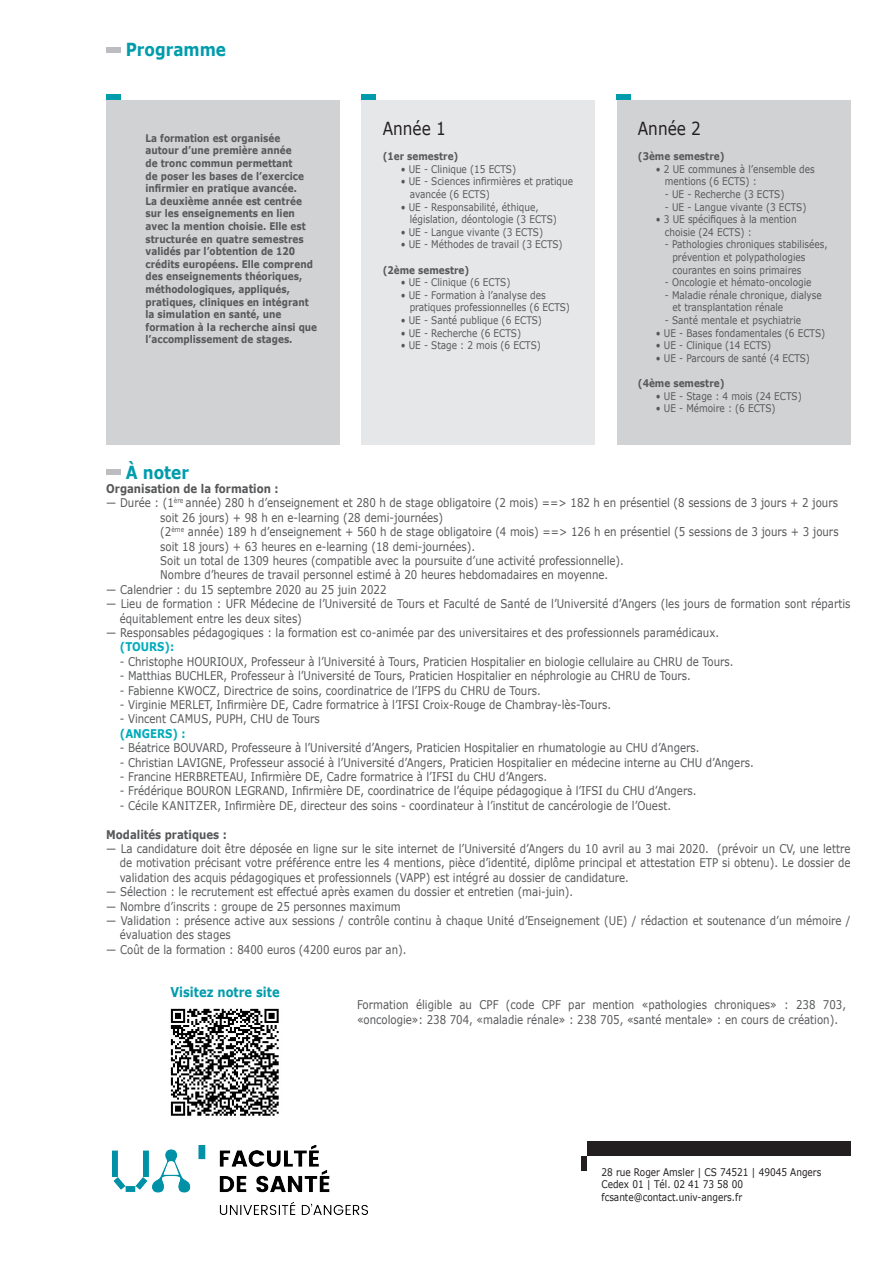
<style>
.page{position:relative;width:893px;height:1263px;background:#fff}
.page>*{position:absolute;margin:0;border:0;box-sizing:border-box;transform-origin:0 0}
.t1{font:700 18px "Verdana";color:#009cac;scale:.85 1}
.t2{font:18px "Verdana";color:#231f20;scale:.85 1}
.t3{font:700 13.5px "Verdana";color:#009cac;scale:.85 1}
.t4{font:12px/14.4px "Verdana";color:#57585a;scale:.85 1}
.t5{font:700 12px "Verdana";color:#57585a;scale:.85 1}
.t6{font:700 12px "Verdana";color:#00abba;scale:.85 1}
.t7{font:10.5px/12.6px "Verdana";color:#57585a;scale:.85 1}
.t8{font:700 10.5px/12.6px "Verdana";color:#57585a;scale:.85 1}
.t9{font:10.5px/12.6px "Verdana";color:#231f20;scale:.85 1}
</style>
<div class="page">
<div style="left:581px;top:1156px;width:6px;height:14px;background:#231f20"></div>
<div style="left:587px;top:1142px;width:263px;height:14px;background:#231f20"></div>
<div style="left:106px;top:47px;width:14px;height:6px;background:#bcbdc0"></div>
<div style="left:106px;top:469px;width:14px;height:6px;background:#bcbdc0"></div>
<div style="left:106px;top:100px;width:234px;height:345px;background:#d1d2d4"></div>
<div style="left:106px;top:94px;width:14px;height:6px;background:#009cac"></div>
<div style="left:361px;top:100px;width:234px;height:345px;background:#e6e7e9"></div>
<div style="left:361px;top:94px;width:15px;height:6px;background:#009cac"></div>
<div style="left:617px;top:100px;width:233px;height:345px;background:#d1d2d4"></div>
<div style="left:617px;top:94px;width:14px;height:6px;background:#009cac"></div>
<img style="left:170px;top:1008px;width:109px;height:108px">
<img style="left:113px;top:1146px;width:254px;height:68px">
<h1 class="t1" style="left:126px;top:37px;width:120px">Programme</h1>
<p class="t8" style="left:146px;top:131px;width:203px">La formation est organisée<br>autour d’une première année<br>de tronc commun permettant<br>de poser les bases de l’exercice infirmier en pratique avancée.<br>La deuxième année est centrée sur les enseignements en lien avec la mention choisie. Elle est structurée en quatre semestres validés par l’obtention de 120 crédits européens. Elle comprend des enseignements théoriques, méthodologiques, appliqués, pratiques, cliniques en intégrant la simulation en santé, une formation à la recherche ainsi que l’accomplissement de stages.</p>
<p class="t2" style="left:383px;top:116px;width:76px">Année 1</p>
<p class="t8" style="left:383px;top:150px;width:91px">(1er semestre)</p>
<p class="t7" style="left:401px;top:163px;width:137px">• UE - Clinique (15 ECTS)</p>
<p class="t7" style="left:410px;top:175px;width:194px;text-indent:-9px">• UE - Sciences infirmières et pratique avancée (6 ECTS)</p>
<p class="t7" style="left:410px;top:200px;width:175px;text-indent:-9px">• UE - Responsabilité, éthique, législation, déontologie (3 ECTS)</p>
<p class="t7" style="left:401px;top:226px;width:169px">• UE - Langue vivante (3 ECTS)</p>
<p class="t7" style="left:401px;top:238px;width:192px">• UE - Méthodes de travail (3 ECTS)</p>
<p class="t8" style="left:383px;top:263px;width:103px">(2ème semestre)</p>
<p class="t7" style="left:401px;top:276px;width:131px">• UE - Clinique (6 ECTS)</p>
<p class="t7" style="left:410px;top:289px;width:190px;text-indent:-9px">• UE - Formation à l’analyse des pratiques professionnelles (6 ECTS)</p>
<p class="t7" style="left:401px;top:314px;width:168px">• UE - Santé publique (6 ECTS)</p>
<p class="t7" style="left:401px;top:326px;width:143px">• UE - Recherche (6 ECTS)</p>
<p class="t7" style="left:401px;top:339px;width:166px">• UE - Stage : 2 mois (6 ECTS)</p>
<p class="t2" style="left:638px;top:116px;width:76px">Année 2</p>
<p class="t8" style="left:638px;top:150px;width:103px">(3ème semestre)</p>
<p class="t7" style="left:665px;top:163px;width:178px;text-indent:-9px">• 2 UE communes à l’ensemble des mentions (6 ECTS) :</p>
<p class="t7" style="left:665px;top:188px;width:142px">- UE - Recherche (3 ECTS)</p>
<p class="t7" style="left:665px;top:200px;width:168px">- UE - Langue vivante (3 ECTS)</p>
<p class="t7" style="left:665px;top:213px;width:157px;text-indent:-9px">• 3 UE spécifiques à la mention choisie (24 ECTS) :</p>
<p class="t7" style="left:672px;top:238px;width:184px;text-indent:-8px">- Pathologies chroniques stabilisées, prévention et polypathologies courantes en soins primaires</p>
<p class="t7" style="left:665px;top:276px;width:174px">- Oncologie et hémato-oncologie</p>
<p class="t7" style="left:672px;top:289px;width:177px;text-indent:-8px">- Maladie rénale chronique, dialyse et transplantation rénale</p>
<p class="t7" style="left:665px;top:314px;width:162px">- Santé mentale et psychiatrie</p>
<p class="t7" style="left:656px;top:326px;width:201px">• UE - Bases fondamentales (6 ECTS)</p>
<p class="t7" style="left:656px;top:339px;width:137px">• UE - Clinique (14 ECTS)</p>
<p class="t7" style="left:656px;top:352px;width:183px">• UE - Parcours de santé (4 ECTS)</p>
<p class="t8" style="left:638px;top:377px;width:103px">(4ème semestre)</p>
<p class="t7" style="left:656px;top:389px;width:173px">• UE - Stage : 4 mois (24 ECTS)</p>
<p class="t7" style="left:656px;top:402px;width:142px">• UE - Mémoire : (6 ECTS)</p>
<p class="t1" style="left:126px;top:459px;width:76px">À noter</p>
<p class="t5" style="left:106px;top:480px;width:204px">Organisation de la formation :</p>
<p class="t4" style="left:160px;top:496px;width:799px;text-indent:-54px">— Durée : (1<sup>ère</sup> année) 280 h d’enseignement et 280 h de stage obligatoire (2 mois) ==&gt; 182 h en présentiel (8 sessions de 3 jours + 2 jours soit 26 jours) + 98 h en e-learning (28 demi-journées)</p>
<p class="t4" style="left:160px;top:524px;width:799px">(2<sup>ème</sup> année) 189 h d’enseignement + 560 h de stage obligatoire (4 mois) ==&gt; 126 h en présentiel (5 sessions de 3 jours + 3 jours soit 18 jours) + 63 heures en e-learning (18 demi-journées).</p>
<p class="t4" style="left:160px;top:553px;width:547px">Soit un total de 1309 heures (compatible avec la poursuite d’une activité professionnelle).</p>
<p class="t4" style="left:160px;top:568px;width:529px">Nombre d’heures de travail personnel estimé à 20 heures hebdomadaires en moyenne.</p>
<p class="t4" style="left:106px;top:582px;width:331px">— Calendrier : du 15 septembre 2020 au 25 juin 2022</p>
<p class="t4" style="left:120px;top:596px;width:861px;text-indent:-14px">— Lieu de formation : UFR Médecine de l’Université de Tours et Faculté de Santé de l’Université d’Angers (les jours de formation sont répartis équitablement entre les deux sites)</p>
<p class="t4" style="left:106px;top:625px;width:722px">— Responsables pédagogiques : la formation est co-animée par des universitaires et des professionnels paramédicaux.</p>
<p class="t6" style="left:120px;top:638px;width:65px">(TOURS):</p>
<p class="t4" style="left:120px;top:654px;width:724px">- Christophe HOURIOUX, Professeur à l’Université à Tours, Praticien Hospitalier en biologie cellulaire au CHRU de Tours.</p>
<p class="t4" style="left:120px;top:668px;width:673px">- Matthias BUCHLER, Professeur à l’Université de Tours, Praticien Hospitalier en néphrologie au CHRU de Tours.</p>
<p class="t4" style="left:120px;top:683px;width:497px">- Fabienne KWOCZ, Directrice de soins, coordinatrice de l’IFPS du CHRU de Tours.</p>
<p class="t4" style="left:120px;top:697px;width:579px">- Virginie MERLET, Infirmière DE, Cadre formatrice à l’IFSI Croix-Rouge de Chambray-lès-Tours.</p>
<p class="t4" style="left:120px;top:712px;width:237px">- Vincent CAMUS, PUPH, CHU de Tours</p>
<p class="t6" style="left:120px;top:725px;width:79px">(ANGERS) :</p>
<p class="t4" style="left:120px;top:740px;width:683px">- Béatrice BOUVARD, Professeure à l’Université d’Angers, Praticien Hospitalier en rhumatologie au CHU d’Angers.</p>
<p class="t4" style="left:120px;top:755px;width:747px">- Christian LAVIGNE, Professeur associé à l’Université d’Angers, Praticien Hospitalier en médecine interne au CHU d’Angers.</p>
<p class="t4" style="left:120px;top:769px;width:504px">- Francine HERBRETEAU, Infirmière DE, Cadre formatrice à l’IFSI du CHU d’Angers.</p>
<p class="t4" style="left:120px;top:784px;width:680px">- Frédérique BOURON LEGRAND, Infirmière DE, coordinatrice de l’équipe pédagogique à l’IFSI du CHU d’Angers.</p>
<p class="t4" style="left:120px;top:798px;width:650px">- Cécile KANITZER, Infirmière DE, directeur des soins - coordinateur à l’institut de cancérologie de l’Ouest.</p>
<p class="t5" style="left:106px;top:826px;width:143px">Modalités pratiques :</p>
<p class="t4" style="left:120px;top:841px;width:861px;text-align:justify;text-indent:-14px">— La candidature doit être déposée en ligne sur le site internet de l’Université d’Angers du 10 avril au 3 mai 2020. (prévoir un CV, une lettre de motivation précisant votre préférence entre les 4 mentions, pièce d’identité, diplôme principal et attestation ETP si obtenu). Le dossier de validation des acquis pédagogiques et professionnels (VAPP) est intégré au dossier de candidature.</p>
<p class="t4" style="left:106px;top:884px;width:551px">— Sélection : le recrutement est effectué après examen du dossier et entretien (mai-juin).</p>
<p class="t4" style="left:106px;top:899px;width:348px">— Nombre d’inscrits : groupe de 25 personnes maximum</p>
<p class="t4" style="left:120px;top:913px;width:861px;text-indent:-14px">— Validation : présence active aux sessions / contrôle continu à chaque Unité d’Enseignement (UE) / rédaction et soutenance d’un mémoire / évaluation des stages</p>
<p class="t4" style="left:106px;top:942px;width:355px">— Coût de la formation : 8400 euros (4200 euros par an).</p>
<p class="t3" style="left:170px;top:983px;width:130px">Visitez notre site</p>
<p class="t4" style="left:357px;top:998px;width:577px">Formation éligible au CPF (code CPF par mention «pathologies chroniques» : 238 703, «oncologie»: 238 704, «maladie rénale» : 238 705, «santé mentale» : en cours de création).</p>
<p class="t9" style="left:601px;top:1165px;width:260px">28 rue Roger Amsler | CS 74521 | 49045 Angers<br>Cedex 01 | Tél. 02 41 73 58 00</p>
<p class="t9" style="left:601px;top:1191px;width:167px">fcsante@contact.univ-angers.fr</p>
</div>
